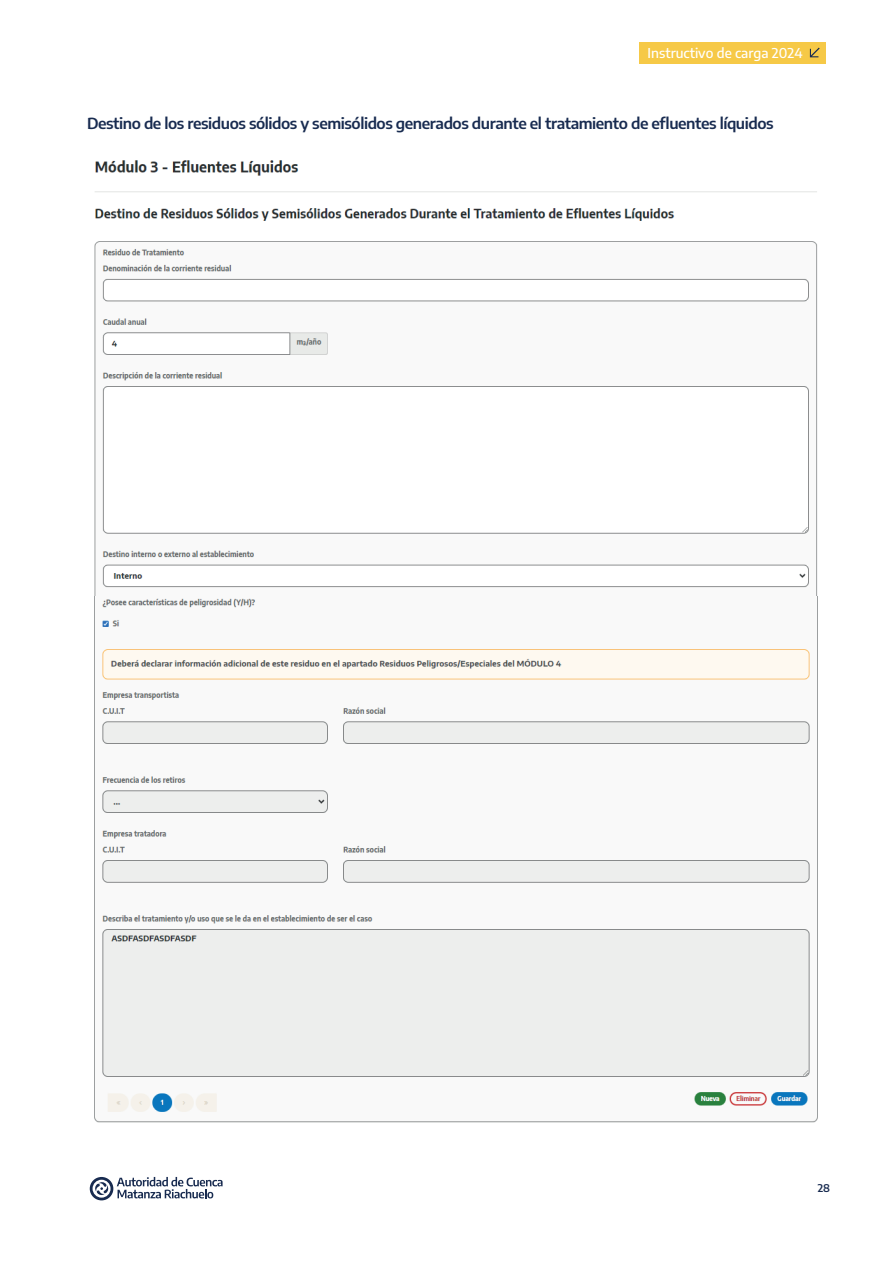
<style>
.page{position:relative;width:893px;height:1263px;background:#fff}
.page>*{position:absolute;margin:0;border:0;box-sizing:border-box;transform-origin:0 0}
.t1{font:600 15px "Encode Sans";letter-spacing:-.03em;color:#182b50;scale:1.05 1}
.t2{font:500 13.65px "Encode Sans";color:#fff}
.t3{font:600 10.5px "Encode Sans";color:#182b50}
</style>
<div class="page">
<div style="left:640px;top:42px;width:186px;height:21px;background:#f6c947"></div>
<svg style="left:810px;top:48px;width:10px;height:9px"></svg>
<svg style="left:90px;top:1177px;width:133px;height:23px"></svg>
<img style="left:94px;top:596px;width:724px;height:527px">
<img style="left:94px;top:160px;width:724px;height:436px">
<p class="t2" style="left:648px;top:43px;width:156px">Instructivo de carga 2024</p>
<p class="t1" style="left:87px;top:112px;width:655px">Destino de los residuos sólidos y semisólidos generados durante el tratamiento de efluentes líquidos</p>
<p class="t3" style="left:818px;top:1180px;width:14px">28</p>
</div>
